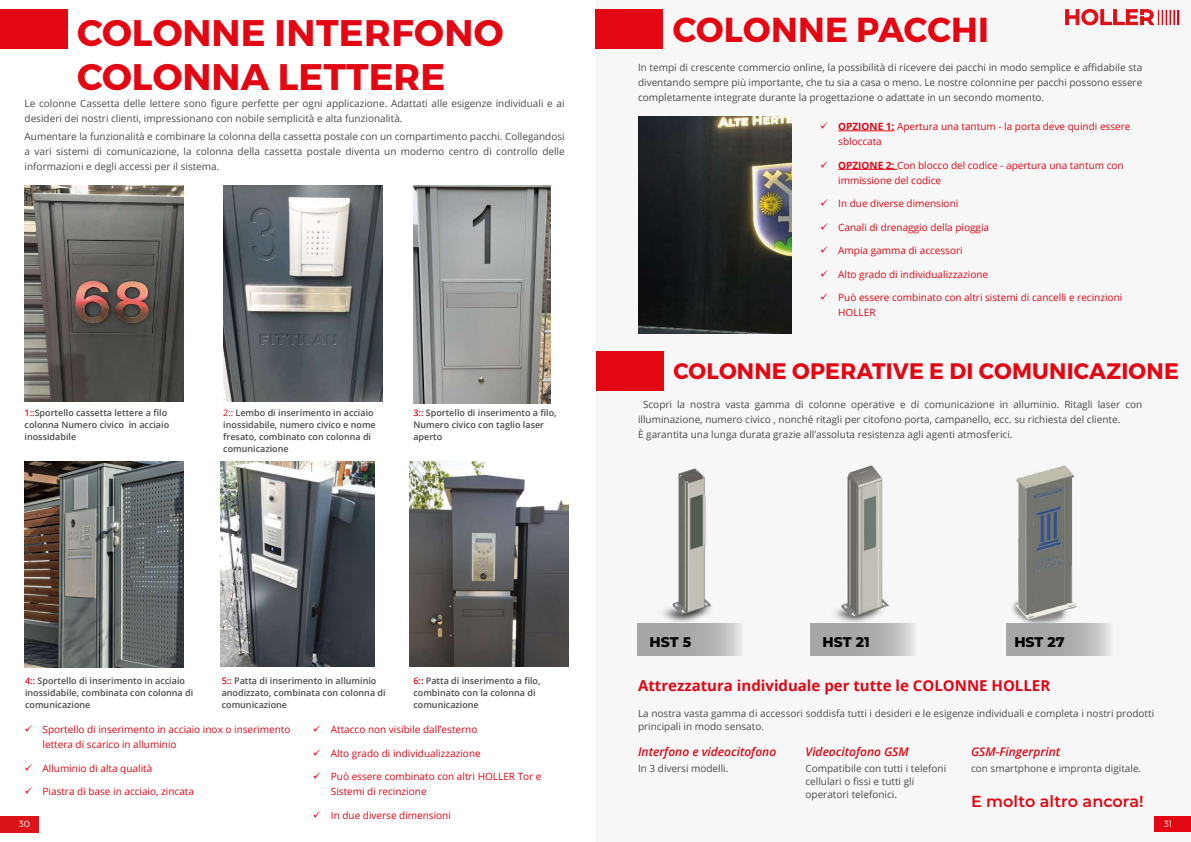
<style>
.page{position:relative;width:1191px;height:842px;background:#fff}
.page>*{position:absolute;margin:0;border:0;box-sizing:border-box;transform-origin:0 0}
.t1{font:700 37px/44.4px "Montserrat";color:#e30613}
.t2{font:700 34.7px "Montserrat";letter-spacing:.01em;color:#e30613}
.t3{font:700 22.4px "Montserrat";letter-spacing:.01em;color:#e30613}
.t4{font:600 16px "Montserrat";color:#e30613}
.t5{font:700 15px "Open Sans";color:#e30613}
.t6{font:800 14px "Montserrat";color:#000}
.t7{font:italic 600 12px "Open Sans";color:#e30613}
.t8{font:10px/15px "Open Sans";color:#4a4a49}
.t9{font:10px/15px "Open Sans";color:#e30613}
.t10{font:600 9px/12px "Open Sans";color:#4a4a49}
.t11{font:300 9px "Montserrat";color:#fff}
.s1{color:#e30613}
.s2{font-weight:400;color:#e30613}
.s3{font-weight:700}
</style>
<div class="page">
<div style="left:595px;top:0;width:596px;height:842px;background:#f7f7f7"></div>
<div style="left:0;top:816px;width:39px;height:17px;background:#db141a"></div>
<svg style="left:1065px;top:9px;width:113px;height:16px"></svg>
<div style="left:0;top:9px;width:68px;height:39px;background:#e30613"></div>
<div style="left:595px;top:9px;width:68px;height:39px;background:#e30613"></div>
<div style="left:595px;top:10px;width:68px;height:39px;background:#e30613"></div>
<hr style="left:838px;top:131px;width:56px;height:1px;background:#e30613">
<hr style="left:838px;top:169px;width:59px;height:1px;background:#e30613">
<img style="left:25px;top:186px;width:158px;height:216px">
<img style="left:25px;top:461px;width:158px;height:206px">
<div style="left:1154px;top:816px;width:37px;height:16px;background:#e30613"></div>
<div style="left:596px;top:351px;width:68px;height:39px;background:#e30613"></div>
<img style="left:638px;top:468px;width:104px;height:156px">
<svg style="left:637px;top:624px;width:105px;height:32px;background:#b1b2b2"></svg>
<img style="left:810px;top:465px;width:105px;height:159px">
<svg style="left:810px;top:624px;width:105px;height:32px;background:#b1b2b2"></svg>
<img style="left:1012px;top:465px;width:65px;height:158px">
<svg style="left:1006px;top:624px;width:105px;height:32px;background:#b1b2b2"></svg>
<img style="left:223px;top:186px;width:159px;height:216px">
<img style="left:638px;top:116px;width:154px;height:218px">
<img style="left:220px;top:461px;width:154px;height:205px">
<img style="left:413px;top:186px;width:137px;height:217px">
<img style="left:409px;top:461px;width:159px;height:205px">
<h1 class="t1" style="left:77px;top:11px;width:428px">COLONNE INTERFONO<br>COLONNA LETTERE</h1>
<p class="t8" style="left:25px;top:96px;width:541px">Le colonne Cassetta delle lettere sono figure perfette per ogni applicazione. Adattati alle esigenze individuali e ai desideri dei nostri clienti, impressionano con nobile semplicità e alta funzionalità.</p>
<p class="t8" style="left:25px;top:129px;width:541px;text-align:justify">Aumentare la funzionalità e combinare la colonna della cassetta postale con un compartimento pacchi. Collegandosi a vari sistemi di comunicazione, la colonna della cassetta postale diventa un moderno centro di controllo delle informazioni e degli accessi per il sistema.</p>
<p class="t10" style="left:25px;top:406px;width:146px"><span class="s1">1::</span>Sportello cassetta lettere a filo colonna Numero civico in acciaio inossidabile</p>
<p class="t10" style="left:223px;top:406px;width:154px"><span class="s2">2::</span> Lembo di inserimento in acciaio inossidabile, numero civico e nome fresato, combinato con colonna di comunicazione</p>
<p class="t10" style="left:413px;top:406px;width:145px"><span class="s1">3::</span> Sportello di inserimento a filo,<br>Numero civico con taglio laser aperto</p>
<h2 class="t2" style="left:672px;top:8px;width:318px">COLONNE PACCHI</h2>
<p class="t8" style="left:638px;top:59px;width:506px;text-align:justify">In tempi di crescente commercio online, la possibilità di ricevere dei pacchi in modo semplice e affidabile sta diventando sempre più importante, che tu sia a casa o meno. Le nostre colonnine per pacchi possono essere completamente integrate durante la progettazione o adattate in un secondo momento.</p>
<p class="t9" style="left:838px;top:119px;width:294px"><span class="s3">OPZIONE 1:</span> Apertura una tantum - la porta deve quindi essere sbloccata</p>
<p class="t9" style="left:838px;top:157px;width:287px"><span class="s3">OPZIONE 2:</span> Con blocco del codice - apertura una tantum con immissione del codice</p>
<p class="t9" style="left:838px;top:196px;width:122px">In due diverse dimensioni</p>
<p class="t9" style="left:838px;top:219px;width:152px">Canali di drenaggio della pioggia</p>
<p class="t9" style="left:838px;top:243px;width:126px">Ampia gamma di accessori</p>
<p class="t9" style="left:838px;top:266px;width:151px">Alto grado di individualizzazione</p>
<p class="t9" style="left:838px;top:290px;width:286px">Può essere combinato con altri sistemi di cancelli e recinzioni<br>HOLLER</p>
<h3 class="t3" style="left:673px;top:357px;width:507px">COLONNE OPERATIVE E DI COMUNICAZIONE</h3>
<p class="t8" style="left:638px;top:397px;width:506px;text-indent:5px">Scopri la nostra vasta gamma di colonne operative e di comunicazione in alluminio. Ritagli laser con illuminazione, numero civico , nonché ritagli per citofono porta, campanello, ecc. su richiesta del cliente.<br>È garantita una lunga durata grazie all’assoluta resistenza agli agenti atmosferici.</p>
<h3 class="t6" style="left:649px;top:631px;width:43px">HST 5</h3>
<h3 class="t6" style="left:822px;top:631px;width:49px">HST 21</h3>
<h3 class="t6" style="left:1014px;top:631px;width:52px">HST 27</h3>
<p class="t10" style="left:413px;top:674px;width:129px"><span class="s1">6::</span> Patta di inserimento a filo, combinato con la colonna di comunicazione</p>
<p class="t10" style="left:25px;top:674px;width:170px"><span class="s1">4::</span> Sportello di inserimento in acciaio inossidabile, combinata con colonna di comunicazione</p>
<h3 class="t5" style="left:638px;top:675px;width:414px">Attrezzatura individuale per tutte le COLONNE HOLLER</h3>
<p class="t8" style="left:638px;top:707px;width:517px;line-height:13px">La nostra vasta gamma di accessori soddisfa tutti i desideri e le esigenze individuali e completa i nostri prodotti principali in modo sensato.</p>
<p class="t7" style="left:638px;top:744px;width:140px">Interfono e videocitofono</p>
<p class="t8" style="left:638px;top:761px;width:92px">In 3 diversi modelli.</p>
<h3 class="t4" style="left:971px;top:790px;width:174px">E molto altro ancora!</h3>
<p class="t10" style="left:222px;top:674px;width:165px"><span class="s1">5::</span> Patta di inserimento in alluminio anodizzato, combinata con colonna di comunicazione</p>
<p class="t9" style="left:43px;top:722px;width:249px">Sportello di inserimento in acciaio inox o inserimento lettera di scarico in alluminio</p>
<p class="t9" style="left:43px;top:760px;width:111px">Alluminio di alta qualità</p>
<p class="t9" style="left:43px;top:784px;width:153px">Piastra di base in acciaio, zincata</p>
<p class="t9" style="left:331px;top:722px;width:148px">Attacco non visibile dall’esterno</p>
<p class="t9" style="left:331px;top:745px;width:151px">Alto grado di individualizzazione</p>
<p class="t9" style="left:331px;top:769px;width:212px">Può essere combinato con altri HOLLER Tor e<br>Sistemi di recinzione</p>
<p class="t9" style="left:331px;top:807px;width:122px">In due diverse dimensioni</p>
<p class="t7" style="left:805px;top:744px;width:105px">Videocitofono GSM</p>
<p class="t8" style="left:805px;top:762px;width:142px;line-height:13px">Compatibile con tutti i telefoni cellulari o fissi e tutti gli operatori telefonici.</p>
<p class="t7" style="left:971px;top:744px;width:91px">GSM-Fingerprint</p>
<p class="t8" style="left:971px;top:761px;width:172px">con smartphone e impronta digitale.</p>
<p class="t11" style="left:19px;top:818px;width:12px">30</p>
<p class="t11" style="left:1164px;top:818px;width:10px">31</p>
</div>
